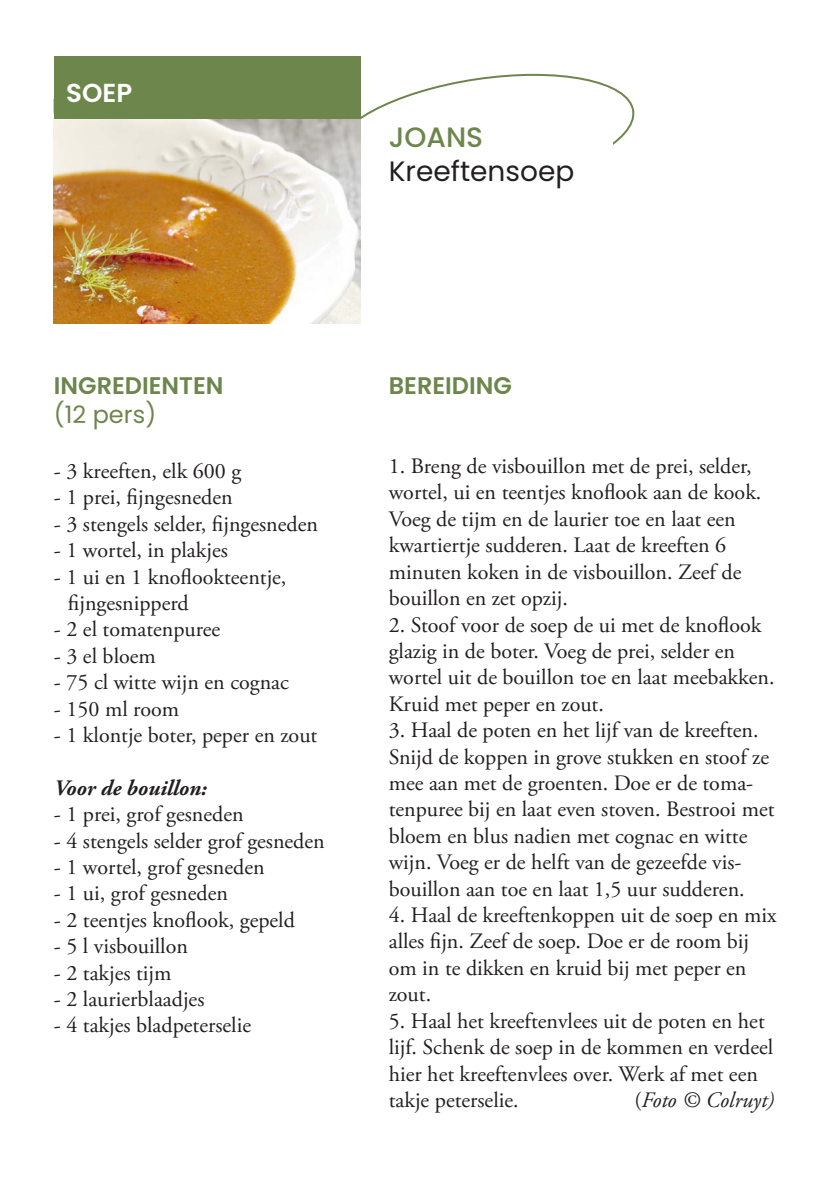
<style>
.page{position:relative;width:840px;height:1191px;background:#fff}
.page>*{position:absolute;margin:0;border:0;box-sizing:border-box;transform-origin:0 0}
.recept{font:28px "Poppins";color:#231f20}
.recept-2{font:500 28px "Poppins";color:#6c864c}
.t1{font:600 26px "Poppins";color:#fff}
.ondertitel{font:600 24px "Poppins";color:#6c864c}
.ondertitel-2{font:24px "Poppins";color:#6c864c}
.body{font:22px/26.4px "Adobe Garamond Pro";color:#231f20}
.body-2{font:italic 700 22px "Adobe Garamond Pro";color:#231f20}
.body-3{font:italic 22px "Adobe Garamond Pro";color:#231f20}
.s1{font-style:normal}
</style>
<div class="page">
<svg style="left:360px;top:67px;width:275px;height:78px"></svg>
<div style="left:334px;top:139px;width:278px;height:79px;background:#fff"></div>
<img style="left:54px;top:119px;width:306px;height:204px">
<div style="left:54px;top:57px;width:306px;height:62px;background:#6c864c"></div>
<p class="t1" style="left:66px;top:77px;width:67px">SOEP</p>
<p class="recept-2" style="left:388px;top:121px;width:96px">JOANS</p>
<p class="recept" style="left:388px;top:155px;width:187px">Kreeftensoep</p>
<p class="ondertitel" style="left:54px;top:371px;width:171px">INGREDIENTEN</p>
<p class="ondertitel-2" style="left:54px;top:400px;width:104px">(12 pers)</p>
<p class="body" style="left:54px;top:458px;width:189px">- 3 kreeften, elk 600 g</p>
<p class="body" style="left:54px;top:485px;width:180px">- 1 prei, fijngesneden</p>
<p class="body" style="left:54px;top:511px;width:265px">- 3 stengels selder, fijngesneden</p>
<p class="body" style="left:54px;top:538px;width:175px">- 1 wortel, in plakjes</p>
<p class="body" style="left:68px;top:564px;width:220px;text-indent:-14px">- 1 ui en 1 knoflookteentje, fijngesnipperd</p>
<p class="body" style="left:54px;top:617px;width:168px">- 2 el tomatenpuree</p>
<p class="body" style="left:54px;top:643px;width:103px">- 3 el bloem</p>
<p class="body" style="left:54px;top:670px;width:236px">- 75 cl witte wijn en cognac</p>
<p class="body" style="left:54px;top:696px;width:127px">- 150 ml room</p>
<p class="body" style="left:54px;top:722px;width:265px">- 1 klontje boter, peper en zout</p>
<p class="body-2" style="left:54px;top:775px;width:154px">Voor de bouillon:</p>
<p class="body" style="left:54px;top:802px;width:191px">- 1 prei, grof gesneden</p>
<p class="body" style="left:54px;top:828px;width:272px">- 4 stengels selder grof gesneden</p>
<p class="body" style="left:54px;top:854px;width:212px">- 1 wortel, grof gesneden</p>
<p class="body" style="left:54px;top:881px;width:175px">- 1 ui, grof gesneden</p>
<p class="body" style="left:54px;top:907px;width:242px">- 2 teentjes knoflook, gepeld</p>
<p class="body" style="left:54px;top:934px;width:135px">- 5 l visbouillon</p>
<p class="body" style="left:54px;top:960px;width:119px">- 2 takjes tijm</p>
<p class="body" style="left:54px;top:986px;width:152px">- 2 laurierblaadjes</p>
<p class="body" style="left:54px;top:1013px;width:198px">- 4 takjes bladpeterselie</p>
<p class="ondertitel" style="left:388px;top:371px;width:124px">BEREIDING</p>
<p class="body" style="left:388px;top:454px;width:374px">1. Breng de visbouillon met de prei, selder, wortel, ui en teentjes knoflook aan de kook.<br>Voeg de tijm en de laurier toe en laat een kwartiertje sudderen. Laat de kreeften 6 minuten koken in de visbouillon. Zeef de bouillon en zet opzij.</p>
<p class="body" style="left:388px;top:612px;width:387px">2. Stoof voor de soep de ui met de knoflook glazig in de boter. Voeg de prei, selder en wortel uit de bouillon toe en laat meebakken.<br>Kruid met peper en zout.</p>
<p class="body" style="left:388px;top:718px;width:387px">3. Haal de poten en het lijf van de kreeften.<br>Snijd de koppen in grove stukken en stoof ze mee aan met de groenten. Doe er de toma&shy;tenpuree bij en laat even stoven. Bestrooi met bloem en blus nadien met cognac en witte wijn. Voeg er de helft van de gezeefde vis&shy;bouillon aan toe en laat 1,5 uur sudderen.</p>
<p class="body" style="left:388px;top:902px;width:389px">4. Haal de kreeftenkoppen uit de soep en mix alles fijn. Zeef de soep. Doe er de room bij om in te dikken en kruid bij met peper en zout.</p>
<p class="body" style="left:388px;top:1008px;width:386px">5. Haal het kreeftenvlees uit de poten en het lijf. Schenk de soep in de kommen en verdeel hier het kreeftenvlees over. Werk af met een takje peterselie.</p>
<p class="body-3" style="left:634px;top:1086px;width:141px"><span class="s1">(</span>Foto © Colruyt)</p>
</div>
